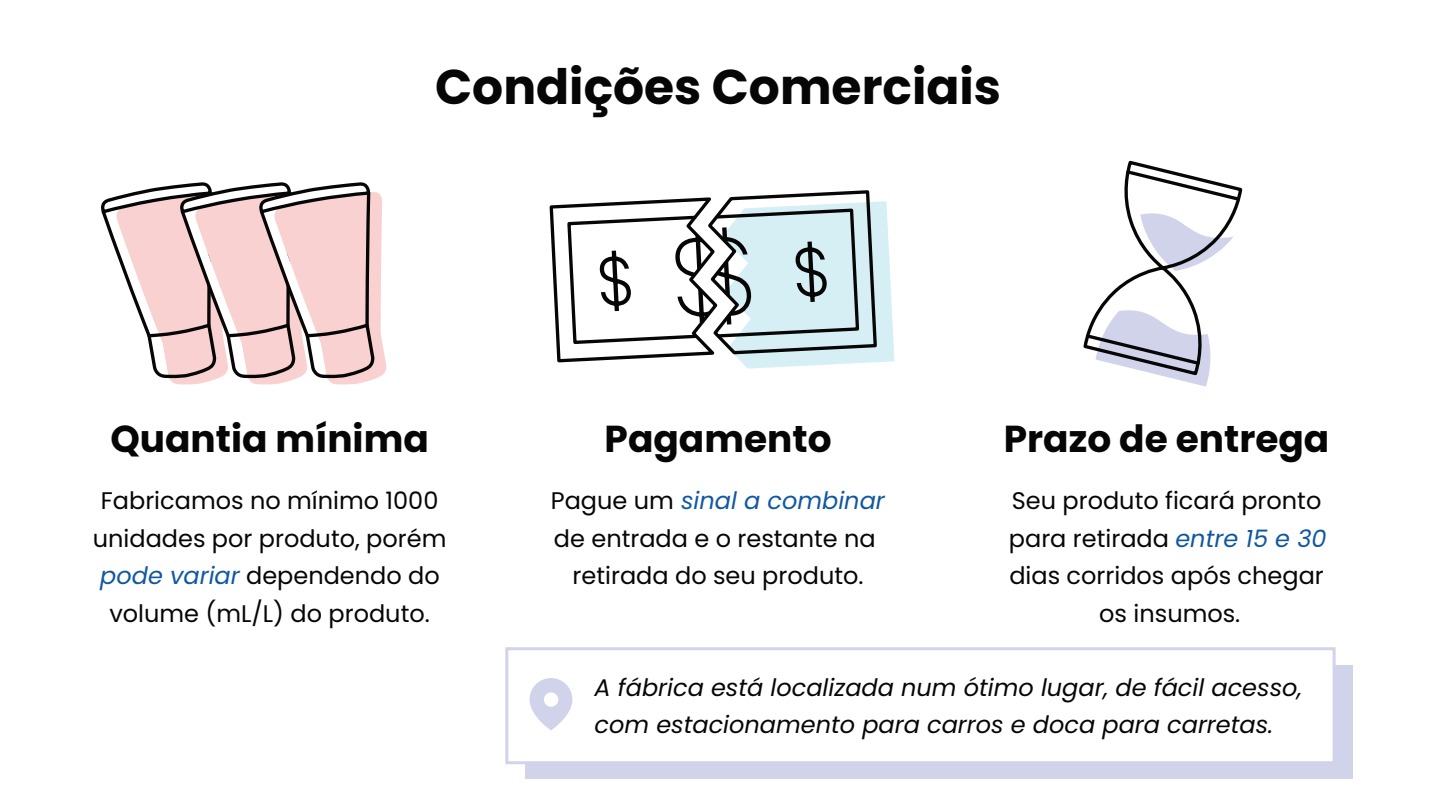
<style>
.page{position:relative;width:1440px;height:810px;background:#fff}
.page>*{position:absolute;margin:0;border:0;box-sizing:border-box;transform-origin:0 0}
.t1{font:700 48.75px "Poppins";color:#050605}
.t2{font:700 37.5px "Poppins";color:#050605}
.t3{font:24px/37.5px "Poppins";color:#050605;text-align:center}
.t4{font:italic 24px/37.5px "Poppins";color:#050605}
.s1{font-style:italic;color:#1058a1}
</style>
<div class="page">
<div style="left:525px;top:665px;width:827px;height:114px;background:#d1d3ea"></div>
<div style="left:505px;top:647px;width:831px;height:117px;background:#fff;border:3px solid #d1d3ea"></div>
<div style="left:530px;top:678px;width:42px;height:52px;background:#d1d3ea;border-radius:21px"></div>
<div style="left:544px;top:692px;width:14px;height:15px;background:#fff;border-radius:50%"></div>
<svg style="left:101px;top:182px;width:285px;height:203px"></svg>
<svg style="left:549px;top:190px;width:345px;height:179px"></svg>
<svg style="left:1083px;top:160px;width:160px;height:227px"></svg>
<h1 class="t1" style="left:435px;top:59px;width:567px">Condições Comerciais</h1>
<h2 class="t2" style="left:110px;top:417px;width:320px">Quantia mínima</h2>
<h2 class="t2" style="left:605px;top:417px;width:228px">Pagamento</h2>
<h2 class="t2" style="left:1004px;top:417px;width:327px">Prazo de entrega</h2>
<p class="t3" style="left:93px;top:482px;width:355px">Fabricamos no mínimo 1000 unidades por produto, porém <span class="s1">pode variar</span> dependendo do volume (mL/L) do produto.</p>
<p class="t3" style="left:551px;top:482px;width:335px">Pague um <span class="s1">sinal a combinar </span>de entrada e o restante na retirada do seu produto.</p>
<p class="t3" style="left:1009px;top:482px;width:319px">Seu produto ficará pronto para retirada <span class="s1">entre 15 e 30 </span>dias corridos após chegar os insumos.</p>
<p class="t4" style="left:595px;top:669px;width:709px">A fábrica está localizada num ótimo lugar, de fácil acesso, com estacionamento para carros e doca para carretas.</p>
</div>
